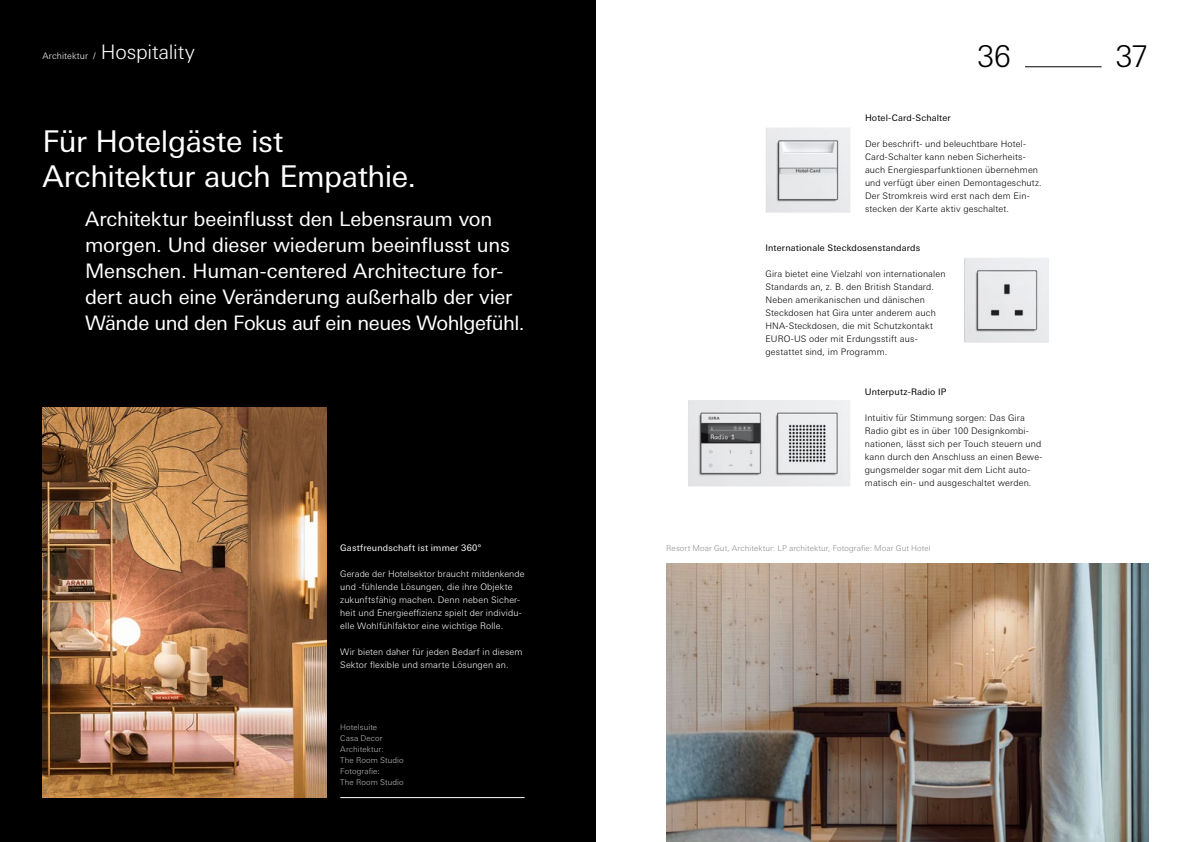
<style>
.page{position:relative;width:1191px;height:842px;background:#fff}
.page>*{position:absolute;margin:0;border:0;box-sizing:border-box;transform-origin:0 0}
.t1{font:30px/35px "Univers Next W1 G";letter-spacing:-.015em;color:#fff}
.t2{font:300 30px "Univers Next W1 G";color:#000}
.t3{font:20px/26px "Univers Next W1 G";letter-spacing:-.01em;color:#fff}
.t4{font:300 20px "Univers Next W1 G";letter-spacing:-.01em;color:#fff}
.t5{font:300 9px/13px "Univers Next W1 G";letter-spacing:.015em;color:#000}
.t6{font:300 9px/13px "Univers Next W1 G";letter-spacing:.015em;color:#fff}
.t7{font:9px "Univers Next W1 G";letter-spacing:.015em;color:#000}
.t8{font:9px "Univers Next W1 G";letter-spacing:.02em;color:#fff}
.t9{font:300 8px/11px "Univers Next W1 G";letter-spacing:.01em;color:#bebbba}
.t10{font:300 8px "Univers Next W1 G";letter-spacing:.01em;color:#8f8d8c}
</style>
<div class="page">
<div style="left:0;top:0;width:595px;height:842px;background:#000"></div>
<hr style="left:1025px;top:67px;width:76px;height:1px;background:#000">
<img style="left:688px;top:400px;width:162px;height:86px">
<img style="left:766px;top:128px;width:84px;height:84px">
<img style="left:964px;top:258px;width:85px;height:84px">
<img style="left:666px;top:563px;width:482px;height:279px">
<img style="left:43px;top:407px;width:283px;height:390px">
<hr style="left:340px;top:797px;width:184px;height:1px;background:#fff">
<p class="t6" style="left:43px;top:50px;width:55px">Architektur /</p>
<h2 class="t4" style="left:101px;top:41px;width:95px">Hospitality</h2>
<h1 class="t2" style="left:977px;top:39px;width:35px">36</h1>
<h1 class="t2" style="left:1115px;top:39px;width:34px">37</h1>
<h1 class="t1" style="left:43px;top:124px;width:375px">Für Hotelgäste ist<br>Architektur auch Empathie.</h1>
<h2 class="t3" style="left:85px;top:206px;width:441px">Architektur beeinflusst den Lebensraum von morgen. Und dieser wiederum beeinflusst uns Menschen. Human-centered Architecture for&shy;dert auch eine Veränderung außerhalb der vier Wände und den Fokus auf ein neues Wohlgefühl.</h2>
<p class="t8" style="left:340px;top:542px;width:142px">Gastfreundschaft ist immer 360°</p>
<p class="t6" style="left:340px;top:567px;width:186px">Gerade der Hotelsektor braucht mitdenkende und -fühlende Lösungen, die ihre Objekte zukunftsfähig machen. Denn neben Sicher&shy;heit und Energieeffizienz spielt der individu&shy;elle Wohlfühlfaktor eine wichtige Rolle.</p>
<p class="t6" style="left:340px;top:645px;width:184px">Wir bieten daher für jeden Bedarf in diesem<br>Sektor flexible und smarte Lösungen an.</p>
<p class="t9" style="left:340px;top:721px;width:65px">Hotelsuite<br>Casa Decor<br>Architektur:<br>The Room Studio<br>Fotografie:<br>The Room Studio</p>
<p class="t7" style="left:865px;top:113px;width:87px">Hotel-Card-Schalter</p>
<p class="t5" style="left:865px;top:138px;width:178px">Der beschrift- und beleuchtbare Hotel-Card-Schalter kann neben Sicherheits&shy;auch Energiesparfunktionen übernehmen und verfügt über einen Demontageschutz.<br>Der Stromkreis wird erst nach dem Ein&shy;stecken der Karte aktiv geschaltet.</p>
<p class="t7" style="left:765px;top:243px;width:156px">Internationale Steckdosenstandards</p>
<p class="t5" style="left:765px;top:268px;width:182px">Gira bietet eine Vielzahl von internationalen Standards an, z. B. den British Standard.<br>Neben amerikanischen und dänischen Steckdosen hat Gira unter anderem auch HNA-Steckdosen, die mit Schutzkontakt EURO-US oder mit Erdungsstift aus&shy;gestattet sind, im Programm.</p>
<p class="t7" style="left:865px;top:386px;width:83px">Unterputz-Radio IP</p>
<p class="t5" style="left:865px;top:411px;width:178px">Intuitiv für Stimmung sorgen: Das Gira Radio gibt es in über 100 Designkombi&shy;nationen, lässt sich per Touch steuern und kann durch den Anschluss an einen Bewe&shy;gungsmelder sogar mit dem Licht auto&shy;matisch ein- und ausgeschaltet werden.</p>
<p class="t10" style="left:666px;top:543px;width:266px">Resort Moar Gut, Architektur: LP architektur, Fotografie: Moar Gut Hotel</p>
</div>
